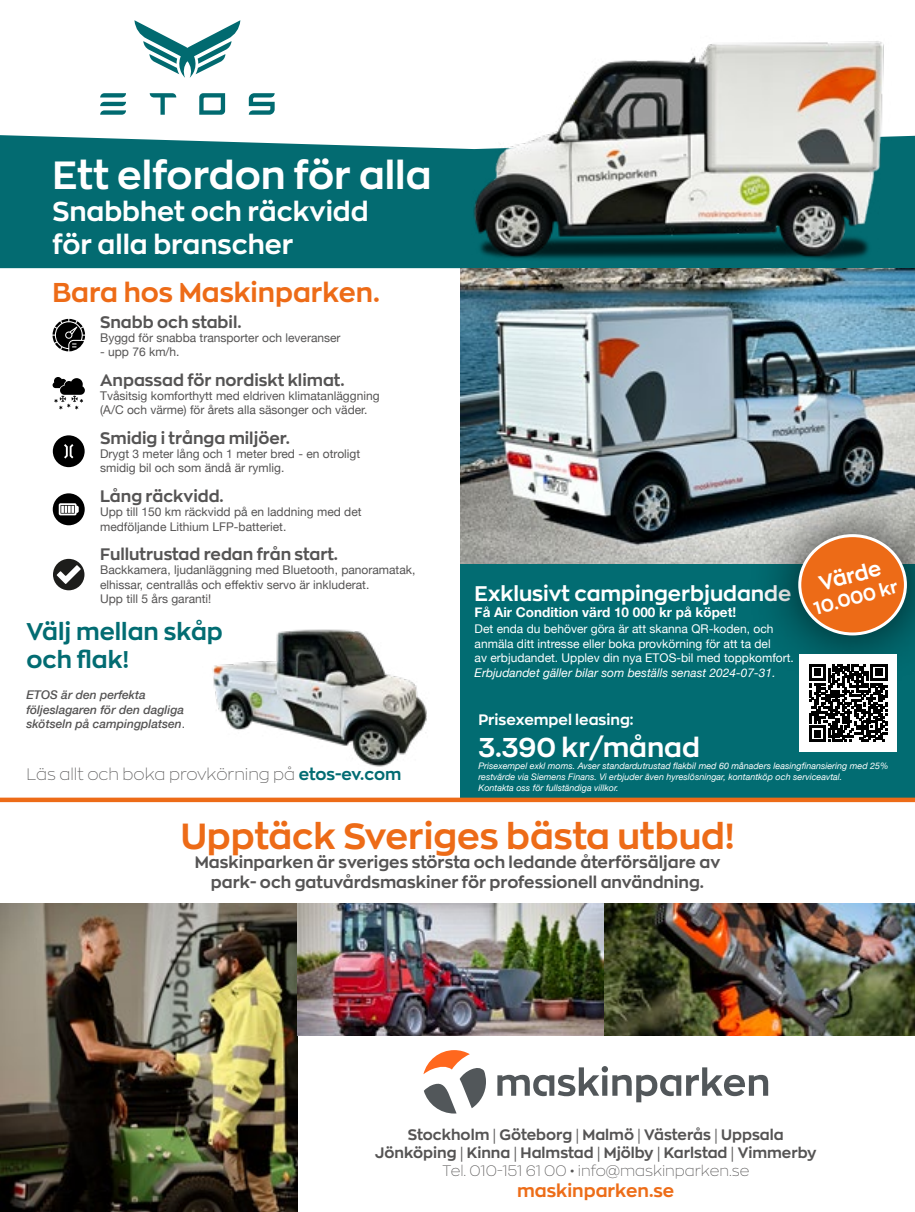
<style>
.page{position:relative;width:915px;height:1212px;background:#fff}
.page>*{position:absolute;margin:0;border:0;box-sizing:border-box;transform-origin:0 0}
.t1{font:700 39px "Zona Pro";color:#fff}
.t2{font:700 36px "Zona Pro";color:#ed6b17}
.t3{font:700 27px/32.4px "Zona Pro";color:#fff}
.t4{font:700 27px "Zona Pro";color:#ed6b17}
.t5{font:700 24px/28.8px "Zona Pro";color:#026c72}
.t6{font:700 21px "Zona Pro";color:#fff}
.t7{font:700 18px "Zona Pro";color:#ed6d18}
.t8{font:700 18px "Zona Pro";color:#fff}
.t9{font:700 16.5px/19.8px "Zona Pro";color:#555454;text-align:center}
.t10{font:200 16.5px "Zona Pro";color:#555454}
.t11{font:700 15px/18px "Zona Pro";color:#555454;text-align:center}
.t12{font:700 15px "Zona Pro";color:#fff}
.t13{font:700 13.5px "Helvetica Neue";color:#fff}
.t14{font:12px/14.4px "Helvetica Neue";color:#555454}
.t15{font:12px/14.4px "Helvetica Neue";color:#fff}
.t16{font:italic 500 12px/14.4px "Helvetica Neue";color:#555454}
.t17{font:italic 12px "Helvetica Neue";color:#fff}
.t18{font:italic 9px/10.8px "Helvetica Neue";color:#fff}
.s1{font-weight:400;font-style:normal}
.s2{font-weight:700;color:#026c72}
.s3{font-family:"Minion Pro";font-weight:400}
.s4{font-weight:200}
</style>
<div class="page">
<svg style="left:497px;top:1066px;width:270px;height:36px"></svg>
<svg style="left:423px;top:1050px;width:63px;height:63px"></svg>
<svg style="left:134px;top:20px;width:106px;height:58px"></svg>
<svg style="left:100px;top:93px;width:26px;height:22px"></svg>
<svg style="left:150px;top:93px;width:26px;height:22px"></svg>
<svg style="left:199px;top:93px;width:26px;height:22px"></svg>
<svg style="left:249px;top:93px;width:25px;height:22px"></svg>
<div style="left:0;top:135px;width:913px;height:133px;background:#036b71"></div>
<img style="left:459px;top:41px;width:451px;height:228px">
<img style="left:0;top:904px;width:298px;height:308px">
<img style="left:460px;top:268px;width:454px;height:296px">
<svg style="left:52px;top:319px;width:33px;height:32px"></svg>
<svg style="left:53px;top:377px;width:32px;height:32px"></svg>
<svg style="left:53px;top:435px;width:32px;height:32px"></svg>
<svg style="left:53px;top:559px;width:31px;height:31px"></svg>
<svg style="left:53px;top:493px;width:32px;height:32px"></svg>
<hr style="left:913px;top:125px;width:1px;height:282px;background:#000;opacity:.75">
<img style="left:298px;top:904px;width:616px;height:131px">
<img style="left:178px;top:629px;width:282px;height:174px">
<div style="left:460px;top:564px;width:454px;height:234px;background:#026c72"></div>
<hr style="left:0;top:798px;width:914px;height:4px;background:#ed6b17">
<div style="left:746px;top:482px;width:168px;height:206px;background:#000;opacity:.75"></div>
<div style="left:799px;top:536px;width:106px;height:98px;background:#ed6b17;border-radius:50%"></div>
<div style="left:798px;top:534px;width:108px;height:101px;border:3px solid #fff;border-radius:50%"></div>
<div style="left:799px;top:654px;width:97px;height:97px;background:#fff"></div>
<svg style="left:809px;top:664px;width:78px;height:78px"></svg>
<h1 class="t1" style="left:52px;top:151px;width:380px">Ett elfordon för alla</h1>
<h3 class="t3" style="left:52px;top:195px;width:317px">Snabbhet och räckvidd för alla branscher</h3>
<h3 class="t4" style="left:52px;top:275px;width:329px">Bara hos Maskinparken.</h3>
<h3 class="t9" style="left:100px;top:312px;width:143px">Snabb och stabil.</h3>
<p class="t14" style="left:100px;top:331px;width:242px">Byggd för snabba transporter och leveranser</p>
<p class="t14" style="left:100px;top:346px;width:81px">- upp 76 km/h.</p>
<h3 class="t9" style="left:100px;top:370px;width:246px">Anpassad för nordiskt klimat.</h3>
<p class="t14" style="left:100px;top:389px;width:281px">Tvåsitsig komforthytt med eldriven klimatanläggning (A/C och värme) för årets alla säsonger och väder.</p>
<h3 class="t9" style="left:100px;top:428px;width:191px">Smidig i trånga miljöer.</h3>
<p class="t14" style="left:100px;top:447px;width:261px">Drygt 3 meter lång och 1 meter bred - en otroligt smidig bil och som ändå är rymlig.</p>
<h3 class="t9" style="left:100px;top:486px;width:125px">Lång räckvidd.</h3>
<p class="t14" style="left:100px;top:505px;width:263px">Upp till 150 km räckvidd på en laddning med det medföljande Lithium LFP-batteriet.</p>
<h3 class="t9" style="left:100px;top:544px;width:239px">Fullutrustad redan från start.</h3>
<p class="t14" style="left:100px;top:563px;width:316px">Backkamera, ljudanläggning med Bluetooth, panoramatak, elhissar, centrallås och effektiv servo är inkluderat.<br>Upp till 5 års garanti!</p>
<h3 class="t5" style="left:26px;top:617px;width:198px">Välj mellan skåp och flak!</h3>
<p class="t16" style="left:26px;top:687px;width:160px">ETOS är den perfekta följeslagaren för den dagliga skötseln på campingplatsen<span class="s1">.</span></p>
<h3 class="t10" style="left:26px;top:764px;width:376px">Läs allt och boka provkörning på <span class="s2">etos-ev.com</span></h3>
<h3 class="t6" style="left:474px;top:580px;width:318px">Exklusivt campingerbjudande</h3>
<p class="t13" style="left:474px;top:601px;width:263px">Få Air Condition värd 10 000 kr på köpet!</p>
<p class="t15" style="left:474px;top:622px;width:320px">Det enda du behöver göra är att skanna QR-koden, och anmäla ditt intresse eller boka provkörning för att ta del<br>av erbjudandet. Upplev din nya ETOS-bil med toppkomfort.</p>
<p class="t17" style="left:474px;top:664px;width:302px">Erbjudandet gäller bilar som beställs senast 2024-07-31.</p>
<h3 class="t6" style="left:815px;top:571px;width:65px;rotate:-15deg">Värde</h3>
<h3 class="t8" style="left:811px;top:598px;width:88px;rotate:-15deg">10.000 kr</h3>
<p class="t12" style="left:478px;top:710px;width:157px">Prisexempel leasing:</p>
<h3 class="t3" style="left:478px;top:731px;width:223px">3.390 kr/månad</h3>
<p class="t18" style="left:478px;top:761px;width:411px">Prisexempel exkl moms. Avser standardutrustad flakbil med 60 månaders leasingfinansiering med 25% restvärde via Siemens Finans. Vi erbjuder även hyreslösningar, kontantköp och serviceavtal.<br>Kontakta oss för fullständiga villkor.</p>
<h2 class="t2" style="left:181px;top:813px;width:555px">Upptäck Sveriges bästa utbud!</h2>
<h3 class="t9" style="left:195px;top:852px;width:527px">Maskinparken är sveriges största och ledande återförsäljare av park- och gatuvårdsmaskiner för professionell användning.</h3>
<p class="t11" style="left:375px;top:1125px;width:442px">Stockholm <span class="s3">|</span> Göteborg <span class="s3">|</span> Malmö <span class="s3">|</span> Västerås <span class="s3">|</span> Uppsala<br>Jönköping <span class="s3">|</span> Kinna <span class="s3">|</span> Halmstad <span class="s3">|</span> Mjölby <span class="s3">|</span> Karlstad <span class="s3">|</span> Vimmerby<br><span class="s4">Tel. 010-151 61 00 • info@maskinparken.se</span></p>
<h3 class="t7" style="left:517px;top:1179px;width:158px">maskinparken.se</h3>
</div>
